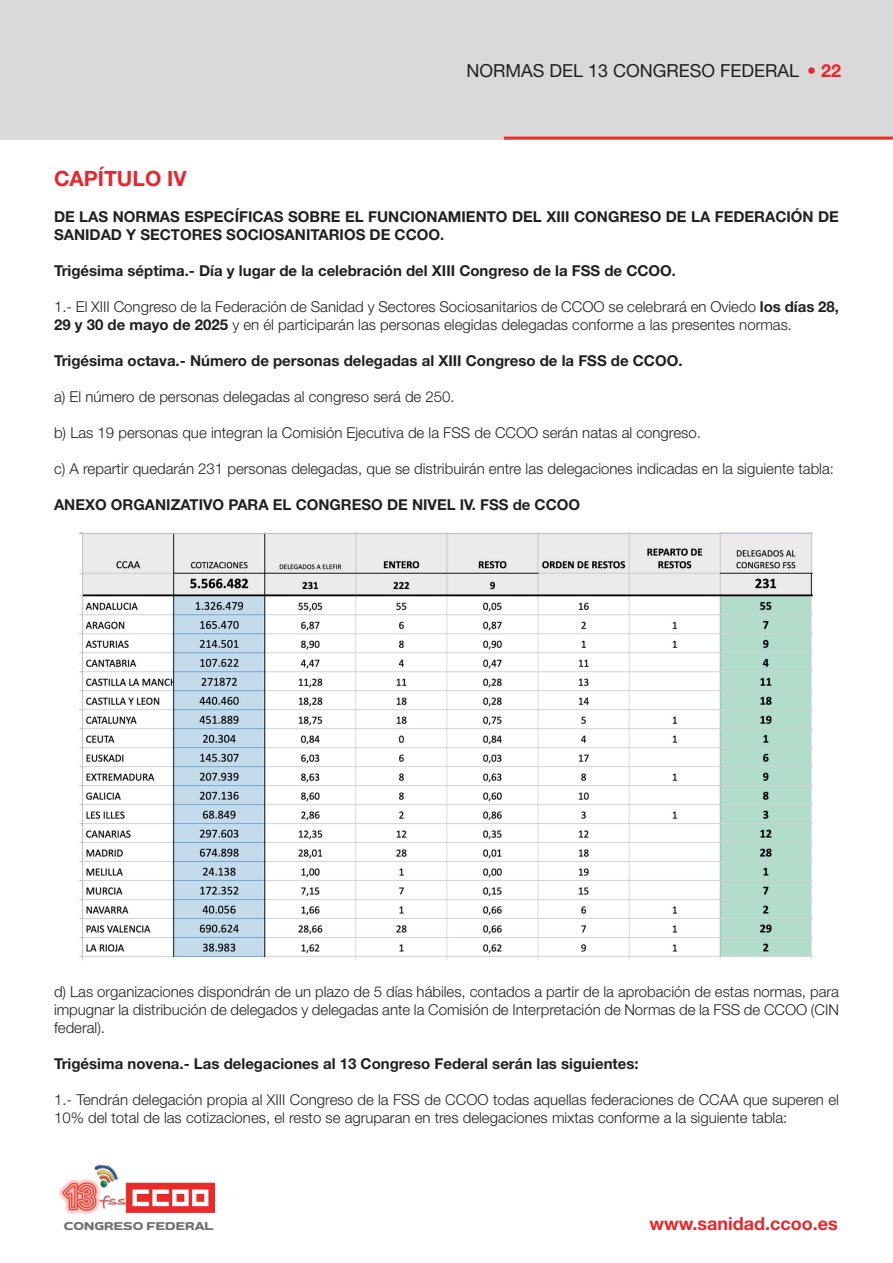
<style>
.page{position:relative;width:893px;height:1263px;background:#fff}
.page>*{position:absolute;margin:0;border:0;box-sizing:border-box;transform-origin:0 0}
.t1{font:700 21px "Helvetica Neue LT Std";color:#e8262c}
.t2{font:18px "Helvetica Neue LT Std";color:#231f20}
.t3{font:700 18px "Helvetica Neue LT Std";color:#e8262c}
.t4{font:300 15px/18px "Helvetica Neue LT Std";color:#231f20}
.t5{font:700 15px/18px "Helvetica Neue LT Std";color:#231f20}
.t6{font:12.45px "Dumondi Bo Ex";color:#6d6f73}
.s1{font-weight:700;color:#e8262c}
.s2{font-weight:700}
</style>
<div class="page">
<div style="left:0;top:0;width:893px;height:140px;background:#d8d9d8"></div>
<img style="left:94px;top:1164px;width:25px;height:25px">
<img style="left:125px;top:1182px;width:90px;height:31px">
<img style="left:59px;top:1178px;width:42px;height:37px">
<img style="left:99px;top:1196px;width:27px;height:13px">
<hr style="left:504px;top:137px;width:389px;height:3px;background:#ee2d2d">
<img style="left:79px;top:532px;width:734px;height:428px">
<p class="t2" style="left:466px;top:60px;width:376px">NORMAS DEL 13 CONGRESO FEDERAL <span class="s1">• 22</span></p>
<h1 class="t1" style="left:54px;top:165px;width:134px">CAPÍTULO IV</h1>
<p class="t5" style="left:54px;top:207px;width:786px">DE LAS NORMAS ESPECÍFICAS SOBRE EL FUNCIONAMIENTO DEL XIII CONGRESO DE LA FEDERACIÓN DE<br>SANIDAD Y SECTORES SOCIOSANITARIOS DE CCOO.</p>
<p class="t5" style="left:54px;top:261px;width:624px">Trigésima séptima.- Día y lugar de la celebración del XIII Congreso de la FSS de CCOO.</p>
<p class="t4" style="left:54px;top:297px;width:786px">1.- El XIII Congreso de la Federación de Sanidad y Sectores Sociosanitarios de CCOO se celebrará en Oviedo <span class="s2">los días 28,<br>29 y 30 de mayo de 2025</span> y en él participarán las personas elegidas delegadas conforme a las presentes normas.</p>
<p class="t5" style="left:54px;top:351px;width:630px">Trigésima octava.- Número de personas delegadas al XIII Congreso de la FSS de CCOO.</p>
<p class="t4" style="left:54px;top:387px;width:402px">a) El número de personas delegadas al congreso será de 250.</p>
<p class="t4" style="left:54px;top:423px;width:648px">b) Las 19 personas que integran la Comisión Ejecutiva de la FSS de CCOO serán natas al congreso.</p>
<p class="t4" style="left:54px;top:459px;width:781px">c) A repartir quedarán 231 personas delegadas, que se distribuirán entre las delegaciones indicadas en la siguiente tabla:</p>
<p class="t5" style="left:54px;top:495px;width:528px">ANEXO ORGANIZATIVO PARA EL CONGRESO DE NIVEL IV. FSS de CCOO</p>
<p class="t4" style="left:54px;top:982px;width:786px;text-align:justify">d) Las organizaciones dispondrán de un plazo de 5 días hábiles, contados a partir de la aprobación de estas normas, para impugnar la distribución de delegados y delegadas ante la Comisión de Interpretación de Normas de la FSS de CCOO (CIN federal).</p>
<p class="t5" style="left:54px;top:1054px;width:586px">Trigésima novena.- Las delegaciones al 13 Congreso Federal serán las siguientes:</p>
<p class="t4" style="left:54px;top:1090px;width:786px">1.- Tendrán delegación propia al XIII Congreso de la FSS de CCOO todas aquellas federaciones de CCAA que superen el<br>10% del total de las cotizaciones, el resto se agruparan en tres delegaciones mixtas conforme a la siguiente tabla:</p>
<p class="t6" style="left:64px;top:1218px;width:151px">CONGRESO FEDERAL</p>
<p class="t3" style="left:649px;top:1213px;width:190px">www.sanidad.ccoo.es</p>
</div>
